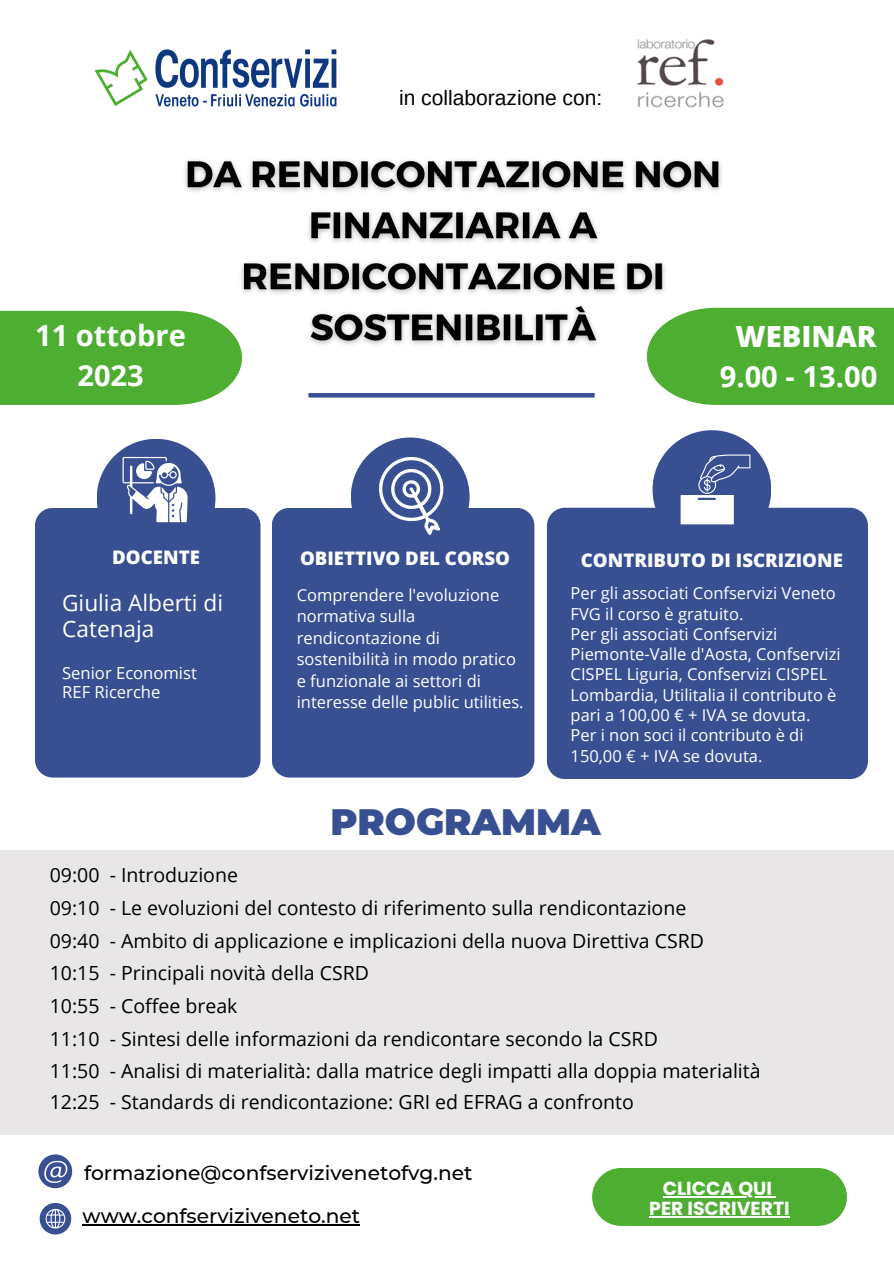
<style>
.page{position:relative;width:894px;height:1264px;background:#fff}
.page>*{position:absolute;margin:0;border:0;box-sizing:border-box;transform-origin:0 0}
.t1{font:900 36.6px "Montserrat";color:#384f92}
.t2{font:700 29.1px/40.5px "Open Sans";color:#fff;text-align:center}
.t3{font:800 29.1px "Open Sans";color:#fff}
.t4{font:22.65px/26px "Open Sans";color:#fff}
.t5{font:21px "Arimo";color:#000}
.t6{font:500 20.1px "Montserrat";color:#000}
.t7{font:19.5px "Open Sans";color:#000}
.t8{font:700 18.9px "Poppins";color:#fff}
.t9{font:800 18.6px "Open Sans";color:#fff}
.t10{font:16.65px "Open Sans";color:#fff}
.t11{font:16.5px/20.2px "Open Sans";color:#fff}
</style>
<div class="page">
<div style="left:35px;top:508px;width:225px;height:269px;background:#384f92"></div>
<div style="left:97px;top:439px;width:118px;height:118px;background:#384f92;border-radius:50%"></div>
<div style="left:272px;top:508px;width:262px;height:269px;background:#384f92"></div>
<div style="left:351px;top:437px;width:118px;height:119px;background:#384f92;border-radius:50%"></div>
<svg style="left:40px;top:1202px;width:31px;height:32px"></svg>
<img style="left:94px;top:49px;width:243px;height:58px">
<div style="left:0;top:849px;width:893px;height:285px;background:#e8e6e6"></div>
<svg style="left:379px;top:457px;width:65px;height:78px"></svg>
<div style="left:546px;top:508px;width:321px;height:271px;background:#384f92"></div>
<div style="left:652px;top:430px;width:119px;height:119px;background:#384f92;border-radius:50%"></div>
<svg style="left:38px;top:1154px;width:34px;height:34px"></svg>
<div style="left:592px;top:1167px;width:254px;height:58px;background:#4eae32;border-radius:29px"></div>
<img style="left:637px;top:39px;width:87px;height:69px">
<svg style="left:122px;top:457px;width:66px;height:65px"></svg>
<svg style="left:680px;top:454px;width:70px;height:70px"></svg>
<hr style="left:82px;top:1224px;width:278px;height:1px;background:#000">
<hr style="left:662px;top:1195px;width:109px;height:2px;background:#fff">
<hr style="left:649px;top:1216px;width:140px;height:1px;background:#fff">
<img style="left:185px;top:160px;width:544px;height:185px">
<hr style="left:308px;top:393px;width:286px;height:4px;background:#384f92">
<div style="left:0;top:311px;width:242px;height:94px;background:#4eae32"></div>
<div style="left:646px;top:308px;width:247px;height:97px;background:#4eae32"></div>
<p class="t5" style="left:399px;top:86px;width:205px">in collaborazione con:</p>
<p class="t2" style="left:35px;top:314px;width:152px">11 ottobre<br>2023</p>
<p class="t3" style="left:735px;top:316px;width:143px">WEBINAR</p>
<p class="t2" style="left:719px;top:355px;width:159px">9.00 - 13.00</p>
<p class="t9" style="left:112px;top:543px;width:89px">DOCENTE</p>
<p class="t4" style="left:62px;top:589px;width:162px">Giulia Alberti di<br>Catenaja</p>
<p class="t10" style="left:62px;top:661px;width:136px">Senior Economist</p>
<p class="t10" style="left:62px;top:680px;width:100px">REF Ricerche</p>
<p class="t9" style="left:300px;top:545px;width:211px">OBIETTIVO DEL CORSO</p>
<p class="t11" style="left:297px;top:584px;width:228px;line-height:21.5px">Comprendere l'evoluzione normativa sulla rendicontazione di sostenibilità in modo pratico e funzionale ai settori di interesse delle public utilities.</p>
<p class="t9" style="left:580px;top:547px;width:263px">CONTRIBUTO DI ISCRIZIONE</p>
<p class="t11" style="left:570px;top:583px;width:267px">Per gli associati Confservizi Veneto<br>FVG il corso è gratuito.</p>
<p class="t11" style="left:570px;top:623px;width:271px">Per gli associati Confservizi Piemonte-Valle d'Aosta, Confservizi CISPEL Liguria, Confservizi CISPEL Lombardia, Utilitalia il contributo è pari a 100,00 € + IVA se dovuta.</p>
<p class="t11" style="left:570px;top:724px;width:234px">Per i non soci il contributo è di<br>150,00 € + IVA se dovuta.</p>
<p class="t1" style="left:330px;top:799px;width:272px">PROGRAMMA</p>
<p class="t7" style="left:50px;top:861px;width:190px">09:00 - Introduzione</p>
<p class="t7" style="left:50px;top:894px;width:638px">09:10 - Le evoluzioni del contesto di riferimento sulla rendicontazione</p>
<p class="t7" style="left:50px;top:926px;width:655px">09:40 - Ambito di applicazione e implicazioni della nuova Direttiva CSRD</p>
<p class="t7" style="left:50px;top:959px;width:321px">10:15 - Principali novità della CSRD</p>
<p class="t7" style="left:50px;top:992px;width:189px">10:55 - Coffee break</p>
<p class="t7" style="left:50px;top:1024px;width:609px">11:10 - Sintesi delle informazioni da rendicontare secondo la CSRD</p>
<p class="t7" style="left:50px;top:1057px;width:712px">11:50 - Analisi di materialità: dalla matrice degli impatti alla doppia materialità</p>
<p class="t7" style="left:50px;top:1087px;width:585px">12:25 - Standards di rendicontazione: GRI ed EFRAG a confronto</p>
<p class="t6" style="left:84px;top:1160px;width:390px">formazione@confservizivenetofvg.net</p>
<p class="t6" style="left:82px;top:1203px;width:279px">www.confserviziveneto.net</p>
<p class="t8" style="left:662px;top:1174px;width:111px">CLICCA QUI</p>
<p class="t8" style="left:649px;top:1195px;width:142px">PER ISCRIVERTI</p>
</div>
